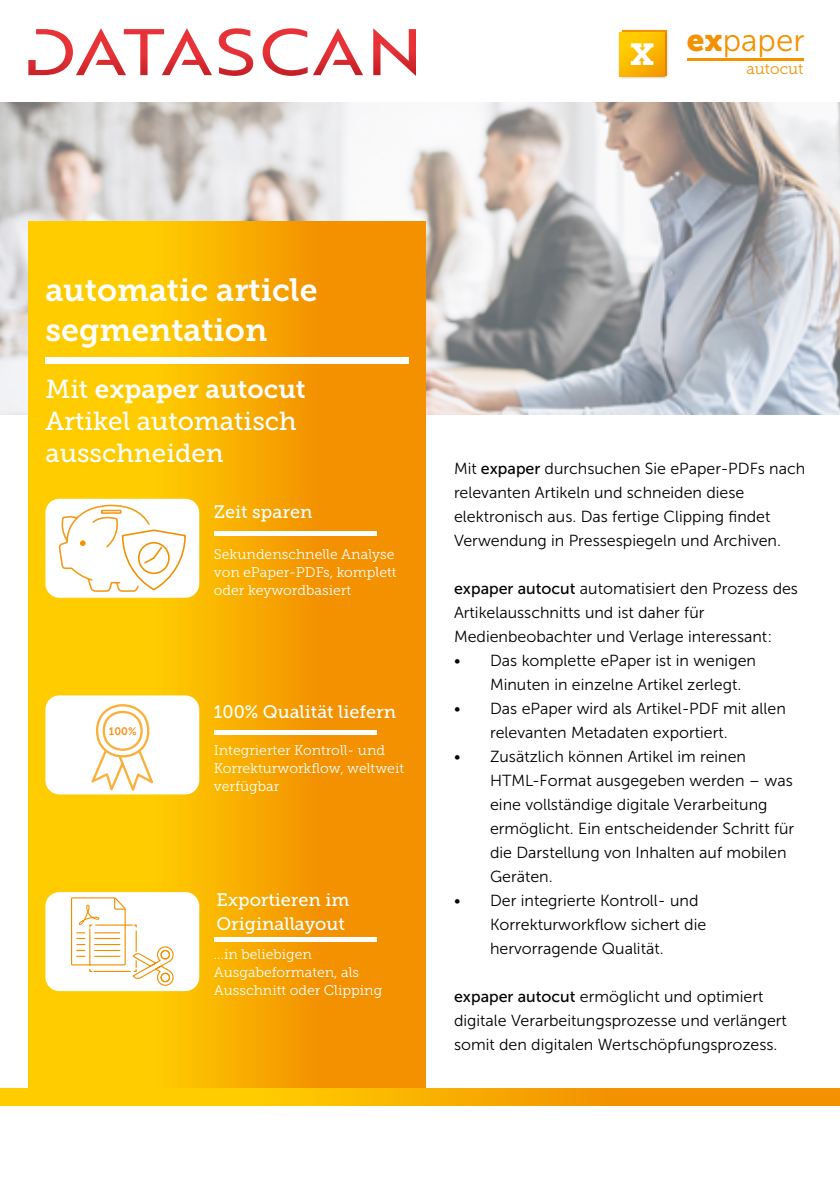
<style>
.page{position:relative;width:840px;height:1191px;background:#fff}
.page>*{position:absolute;margin:0;border:0;box-sizing:border-box;transform-origin:0 0}
.t1{font:32px/40px "Museo Slab 700";color:#fff}
.t2{font:31.4px "Museo Sans 300";color:#f39100}
.t3{font:31.2px "Museo Slab 900";color:#fff;scale:1.14 1}
.t4{font:30.2px "Museo Slab 900";color:#fff;scale:1.14 1}
.t5{font:26px/32px "Museo Slab 500";color:#fff}
.t6{font:26px "Museo Slab 700";color:#fff}
.t7{font:18px/24px "Museo Slab 500";color:#fff}
.t8{font:16px/24px "Museo Sans 300";color:#000}
.t9{font:15.4px "Museo Slab 300";letter-spacing:-.005em;color:#f39100}
.t10{font:14px/18px "Museo Slab 300";color:#fff}
.t11{font:10.8px "Museo Sans 700";color:#f7941f}
.s1{font-family:"Museo Slab 900"}
.s2{font-family:"Museo Slab 500"}
.s3{font-family:"Museo Sans 500"}
</style>
<div class="page">
<img style="left:0;top:102px;width:839px;height:312px">
<div style="left:28px;top:221px;width:397px;height:876px;background:linear-gradient(to right,#ffda01,#f18702)"></div>
<div style="left:0;top:1089px;width:839px;height:17px;background:linear-gradient(to right,#ffda00,#f18700)"></div>
<img style="left:666px;top:30px;width:2px;height:47px">
<div style="left:621px;top:30px;width:45px;height:45px;background:#f39100"></div>
<img style="left:618px;top:31px;width:48px;height:48px">
<svg style="left:619px;top:32px;width:45px;height:45px;background:#fbba00"></svg>
<hr style="left:687px;top:58px;width:116px;height:3px;background:#f39300">
<svg style="left:28px;top:28px;width:388px;height:48px"></svg>
<hr style="left:214px;top:531px;width:162px;height:4px;background:#fff">
<hr style="left:214px;top:730px;width:162px;height:4px;background:#fff">
<hr style="left:214px;top:937px;width:162px;height:4px;background:#fff">
<div style="left:45px;top:357px;width:363px;height:6px;background:#fff"></div>
<div style="left:45px;top:892px;width:154px;height:99px;background:#fff;border-radius:14px"></div>
<div style="left:45px;top:695px;width:154px;height:99px;background:#fff;border-radius:14px"></div>
<div style="left:45px;top:499px;width:154px;height:99px;background:#fff;border-radius:14px"></div>
<svg style="left:71px;top:897px;width:103px;height:89px"></svg>
<svg style="left:59px;top:504px;width:127px;height:88px"></svg>
<svg style="left:90px;top:704px;width:65px;height:92px"></svg>
<h3 class="t3" style="left:629px;top:38px;width:24px">X</h3>
<h2 class="t2" style="left:686px;top:23px;width:119px"><span class="s1">ex</span>paper</h2>
<h3 class="t4" style="left:629px;top:37px;width:23px">X</h3>
<p class="t9" style="left:746px;top:60px;width:58px">autocut</p>
<h1 class="t1" style="left:45px;top:270px;width:273px">automatic article segmentation</h1>
<h3 class="t6" style="left:45px;top:374px;width:262px"><span class="s2">Mit</span> expaper autocut</h3>
<h3 class="t5" style="left:45px;top:405px;width:253px">Artikel automatisch ausschneiden</h3>
<p class="t11" style="left:109px;top:725px;width:29px">100%</p>
<p class="t7" style="left:214px;top:500px;width:100px">Zeit sparen</p>
<p class="t10" style="left:214px;top:545px;width:184px">Sekundenschnelle Analyse von ePaper-PDFs, komplett oder keywordbasiert</p>
<p class="t7" style="left:214px;top:699px;width:184px">100% Qualität liefern</p>
<p class="t10" style="left:214px;top:741px;width:191px">Integrierter Kontroll- und<br>Korrekturworkflow, weltweit verfügbar</p>
<p class="t7" style="left:216px;top:887px;width:134px">Exportieren im<br>Originallayout</p>
<p class="t10" style="left:214px;top:945px;width:170px">...in beliebigen<br>Ausgabeformaten, als<br>Ausschnitt oder Clipping</p>
<p class="t8" style="left:454px;top:457px;width:352px">Mit <span class="s3">expaper</span> durchsuchen Sie ePaper-PDFs nach relevanten Artikeln und schneiden diese elektronisch aus. Das fertige Clipping findet Verwendung in Pressespiegeln und Archiven.</p>
<p class="t8" style="left:454px;top:577px;width:345px"><span class="s3">expaper autocut</span> automatisiert den Prozess des<br>Artikelausschnitts und ist daher für<br>Medienbeobachter und Verlage interessant:</p>
<p class="t8" style="left:490px;top:649px;width:267px;text-indent:-36px">• Das komplette ePaper ist in wenigen<br>Minuten in einzelne Artikel zerlegt.</p>
<p class="t8" style="left:490px;top:697px;width:297px;text-indent:-36px">• Das ePaper wird als Artikel-PDF mit allen relevanten Metadaten exportiert.</p>
<p class="t8" style="left:490px;top:745px;width:305px;text-indent:-36px">• Zusätzlich können Artikel im reinen HTML-Format ausgegeben werden – was eine vollständige digitale Verarbeitung ermöglicht. Ein entscheidender Schritt für die Darstellung von Inhalten auf mobilen Geräten.</p>
<p class="t8" style="left:490px;top:889px;width:217px;text-indent:-36px">• Der integrierte Kontroll- und<br>Korrekturworkflow sichert die hervorragende Qualität.</p>
<p class="t8" style="left:454px;top:985px;width:334px"><span class="s3">expaper autocut</span> ermöglicht und optimiert digitale Verarbeitungsprozesse und verlängert somit den digitalen Wertschöpfungsprozess.</p>
</div>
